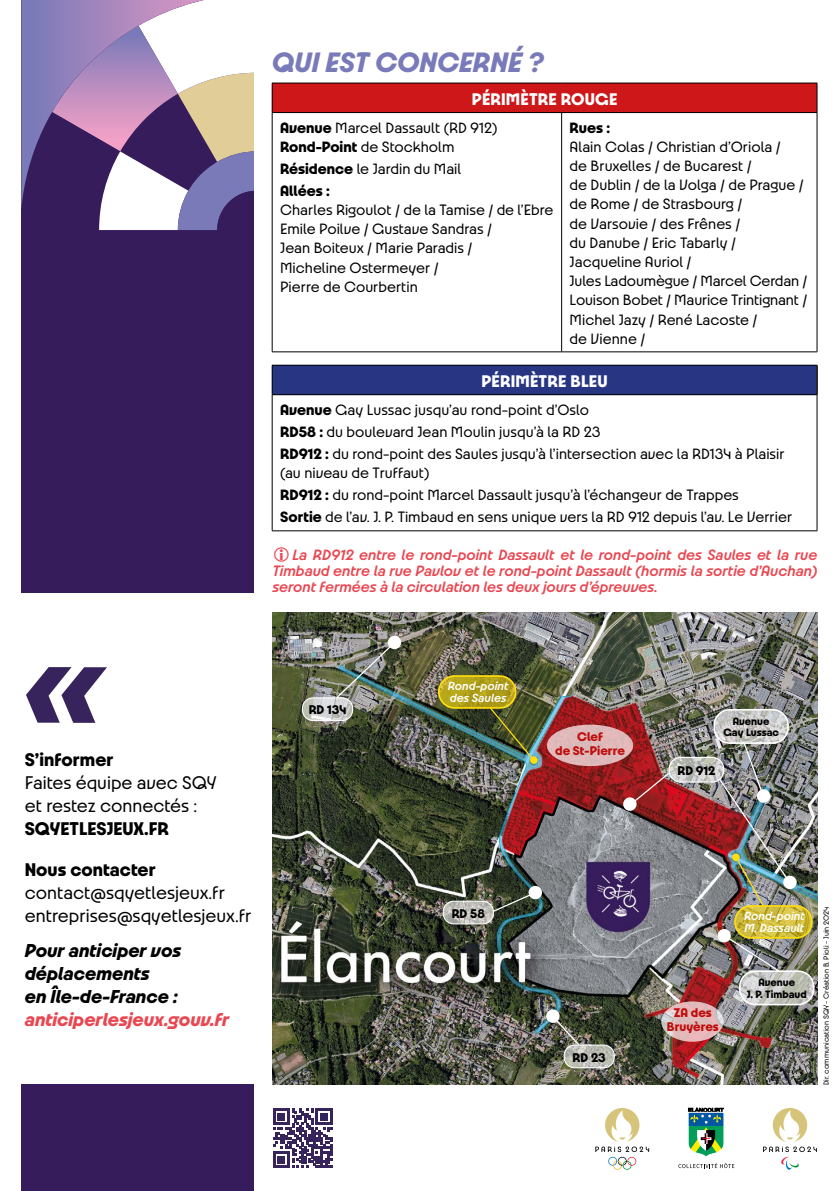
<style>
.page{position:relative;width:840px;height:1191px;background:#fff}
.page>*{position:absolute;margin:0;border:0;box-sizing:border-box;transform-origin:0 0}
.t1{font:italic 700 141.8px "Paris 2024";color:#37245c}
.t2{font:italic 700 30px "Paris 2024";color:#797ab9}
.t3{font:italic 700 20px/23px "Paris 2024";color:#000}
.t4{font:italic 700 20px "Paris 2024";color:#e94751}
.t5{font:19.6px/23px "Paris 2024";color:#000}
.t6{font:700 19.6px/41.4px "Paris 2024";color:#000}
.t7{font:700 18px "Paris 2024";letter-spacing:.01em;color:#fff}
.t8{font:16px/19.2px "Paris 2024";color:#000}
.t9{font:italic 600 16px/16px "Paris 2024";color:#e94751;text-align:justify}
.t10{font:700 16px/22px "Paris 2024";color:#000}
.t11{font:700 13.6px "Paris 2024";color:#000}
.t12{font:700 13.4px/14.2px "Paris 2024";color:#be0e0d;text-align:center}
.t13{font:italic 600 12.6px/12.6px "Paris 2024";color:#fff}
.t14{font:700 11.4px/11.4px "Paris 2024";color:#000;text-align:center}
.t15{font:8px "Paris 2024";color:#000}
.s1{font-weight:700}
.s2{font-weight:400}
</style>
<div class="page">
<div style="left:272px;top:83px;width:544px;height:30px;background:#cd1719"></div>
<hr style="left:272px;top:113px;width:1px;height:238px;background:#000">
<hr style="left:816px;top:113px;width:1px;height:238px;background:#000">
<hr style="left:272px;top:351px;width:289px;height:1px;background:#000">
<hr style="left:561px;top:351px;width:255px;height:1px;background:#000">
<hr style="left:272px;top:83px;width:289px;height:1px;background:#000">
<svg style="left:272px;top:83px;width:1px;height:29px"></svg>
<hr style="left:561px;top:83px;width:255px;height:1px;background:#000">
<hr style="left:272px;top:112px;width:289px;height:1px;background:#000">
<hr style="left:561px;top:112px;width:255px;height:1px;background:#000">
<svg style="left:816px;top:83px;width:1px;height:29px"></svg>
<hr style="left:561px;top:113px;width:1px;height:238px;background:#000">
<div style="left:21px;top:0;width:233px;height:592px;background:#371c5c"></div>
<svg style="left:21px;top:0;width:233px;height:230px"></svg>
<div style="left:21px;top:1084px;width:233px;height:107px;background:#371c5c"></div>
<svg style="left:595px;top:1108px;width:53px;height:61px"></svg>
<svg style="left:763px;top:1108px;width:53px;height:61px"></svg>
<svg style="left:678px;top:1107px;width:56px;height:61px"></svg>
<svg style="left:273px;top:1108px;width:59px;height:59px"></svg>
<div style="left:272px;top:365px;width:544px;height:30px;background:#283583"></div>
<hr style="left:272px;top:394px;width:544px;height:1px;background:#000">
<hr style="left:272px;top:365px;width:544px;height:1px;background:#000">
<svg style="left:272px;top:365px;width:1px;height:29px"></svg>
<hr style="left:272px;top:395px;width:1px;height:135px;background:#000">
<hr style="left:816px;top:395px;width:1px;height:135px;background:#000">
<hr style="left:272px;top:530px;width:544px;height:1px;background:#000">
<svg style="left:816px;top:365px;width:1px;height:29px"></svg>
<img style="left:272px;top:612px;width:544px;height:473px">
<svg style="left:546px;top:724px;width:86px;height:42px;background:#ddb4b5"></svg>
<svg style="left:661px;top:1001px;width:62px;height:40px;background:#debabc"></svg>
<div style="left:530px;top:756px;width:7px;height:8px;background:#ffdd0e;border-radius:50%"></div>
<svg style="left:438px;top:676px;width:77px;height:32px;background:#b3a219"></svg>
<div style="left:437px;top:675px;width:79px;height:34px;border:2px solid #ffdd0e;border-radius:16px"></div>
<img style="left:488px;top:706px;width:47px;height:55px">
<svg style="left:713px;top:709px;width:74px;height:34px;background:#cac9c8"></svg>
<div style="left:713px;top:709px;width:75px;height:35px;border:2px solid #fff;border-radius:16px"></div>
<svg style="left:668px;top:757px;width:55px;height:25px"></svg>
<div style="left:668px;top:757px;width:55px;height:25px;border:1px solid #fff;border-radius:11px"></div>
<svg style="left:622px;top:797px;width:14px;height:14px"></svg>
<div style="left:782px;top:875px;width:14px;height:14px;background:#fff;border-radius:50%"></div>
<svg style="left:629px;top:770px;width:42px;height:35px"></svg>
<img style="left:722px;top:934px;width:58px;height:38px">
<svg style="left:739px;top:971px;width:74px;height:33px;background:#c6c7c2"></svg>
<div style="left:738px;top:970px;width:76px;height:35px;border:2px solid #fff;border-radius:16px"></div>
<div style="left:717px;top:929px;width:13px;height:13px;background:#fff;border-radius:50%"></div>
<img style="left:717px;top:741px;width:71px;height:166px">
<svg style="left:734px;top:906px;width:77px;height:32px;background:#cdb93b"></svg>
<div style="left:733px;top:905px;width:79px;height:33px;border:2px solid #ffdd0e;border-radius:16px"></div>
<svg style="left:564px;top:1045px;width:50px;height:22px"></svg>
<div style="left:563px;top:1044px;width:51px;height:24px;border:1px solid #fff;border-radius:11px"></div>
<div style="left:546px;top:1009px;width:13px;height:13px;background:#fff;border-radius:50%"></div>
<svg style="left:551px;top:1015px;width:29px;height:31px"></svg>
<svg style="left:443px;top:901px;width:50px;height:23px"></svg>
<div style="left:442px;top:900px;width:51px;height:24px;border:1px solid #fff;border-radius:11px"></div>
<div style="left:528px;top:886px;width:13px;height:13px;background:#fff;border-radius:50%"></div>
<svg style="left:491px;top:891px;width:45px;height:22px"></svg>
<svg style="left:302px;top:698px;width:50px;height:22px"></svg>
<div style="left:302px;top:697px;width:51px;height:24px;border:1px solid #fff;border-radius:11px"></div>
<div style="left:387px;top:636px;width:14px;height:13px;background:#fff;border-radius:50%"></div>
<img style="left:334px;top:641px;width:61px;height:58px">
<h2 class="t2" style="left:272px;top:43px;width:273px">QUI EST CONCERNÉ ?</h2>
<p class="t7" style="left:471px;top:87px;width:147px">PÉRIMÈTRE ROUGE</p>
<p class="t8" style="left:280px;top:117px;width:219px"><span class="s1">Avenue</span> Marcel Dassault (RD 912)<br><span class="s1">Rond-Point</span> de Stockholm</p>
<p class="t10" style="left:280px;top:157px;width:182px">Résidence <span class="s2">le Jardin du Mail<br></span>Allées :</p>
<p class="t8" style="left:280px;top:200px;width:275px">Charles Rigoulot / de la Tamise / de l’Ebre<br>Emile Poilve / Gustave Sandras /<br>Jean Boiteux / Marie Paradis /<br>Micheline Ostermeyer /<br>Pierre de Courbertin</p>
<p class="t10" style="left:569px;top:116px;width:42px">Rues :</p>
<p class="t8" style="left:569px;top:136px;width:239px">Alain Colas / Christian d’Oriola /<br>de Bruxelles / de Bucarest /<br>de Dublin / de la Volga / de Prague / de Rome / de Strasbourg /<br>de Varsovie / des Frênes /<br>du Danube / Eric Tabarly /<br>Jacqueline Auriol /<br>Jules Ladoumègue / Marcel Cerdan /<br>Louison Bobet / Maurice Trintignant /<br>Michel Jazy / René Lacoste /<br>de Vienne /</p>
<p class="t7" style="left:481px;top:369px;width:128px">PÉRIMÈTRE BLEU</p>
<p class="t8" style="left:280px;top:398px;width:505px;line-height:22px"><span class="s1">Avenue</span> Gay Lussac jusqu’au rond-point d’Oslo<br><span class="s1">RD58 :</span> du boulevard Jean Moulin jusqu’à la RD 23<br><span class="s1">RD912 :</span> du rond-point des Saules jusqu’à l’intersection avec la RD134 à Plaisir</p>
<p class="t8" style="left:280px;top:461px;width:513px;line-height:22px">(au niveau de Truffaut)<br><span class="s1">RD912 :</span> du rond-point Marcel Dassault jusqu’à l’échangeur de Trappes<br><span class="s1">Sortie</span> de l’av. J. P. Timbaud en sens unique vers la RD 912 depuis l’av. Le Verrier</p>
<p class="t9" style="left:272px;top:546px;width:546px;text-indent:20px">La RD912 entre le rond-point Dassault et le rond-point des Saules et la rue Timbaud entre la rue Pavlov et le rond-point Dassault (hormis la sortie d’Auchan) seront fermées à la circulation les deux jours d’épreuves.</p>
<h1 class="t1" style="left:23px;top:593px;width:83px">«</h1>
<p class="t6" style="left:25px;top:738px;width:90px">S’informer</p>
<p class="t5" style="left:25px;top:770px;width:193px">Faites équipe avec SQY et restez connectés :</p>
<p class="t6" style="left:25px;top:807px;width:146px">SQYETLESJEUX.FR<br>Nous contacter</p>
<p class="t5" style="left:25px;top:880px;width:228px">contact@sqyetlesjeux.fr entreprises@sqyetlesjeux.fr</p>
<p class="t3" style="left:25px;top:938px;width:158px">Pour anticiper vos déplacements<br>en Île-de-France :</p>
<p class="t4" style="left:25px;top:1006px;width:206px">anticiperlesjeux.gouv.fr</p>
<p class="t11" style="left:308px;top:701px;width:39px">RD 134</p>
<p class="t13" style="left:447px;top:679px;width:62px">Rond-point des Saules</p>
<p class="t12" style="left:555px;top:728px;width:71px">Clef<br>de St-Pierre</p>
<p class="t14" style="left:723px;top:715px;width:57px">Avenue<br>Gay Lussac</p>
<p class="t11" style="left:677px;top:761px;width:39px">RD 912</p>
<p class="t11" style="left:451px;top:904px;width:35px">RD 58</p>
<p class="t11" style="left:572px;top:1048px;width:35px">RD 23</p>
<p class="t12" style="left:666px;top:1005px;width:53px">ZA des<br>Bruyères</p>
<p class="t13" style="left:743px;top:909px;width:62px">Rond-point<br>M. Dassault</p>
<p class="t14" style="left:746px;top:976px;width:61px">Avenue<br>J. P. Timbaud</p>
<p class="t15" style="left:820px;top:1085px;width:180px;rotate:-90deg">Dir. communication SQY - Création B. Pioli - Juin 2024</p>
</div>
